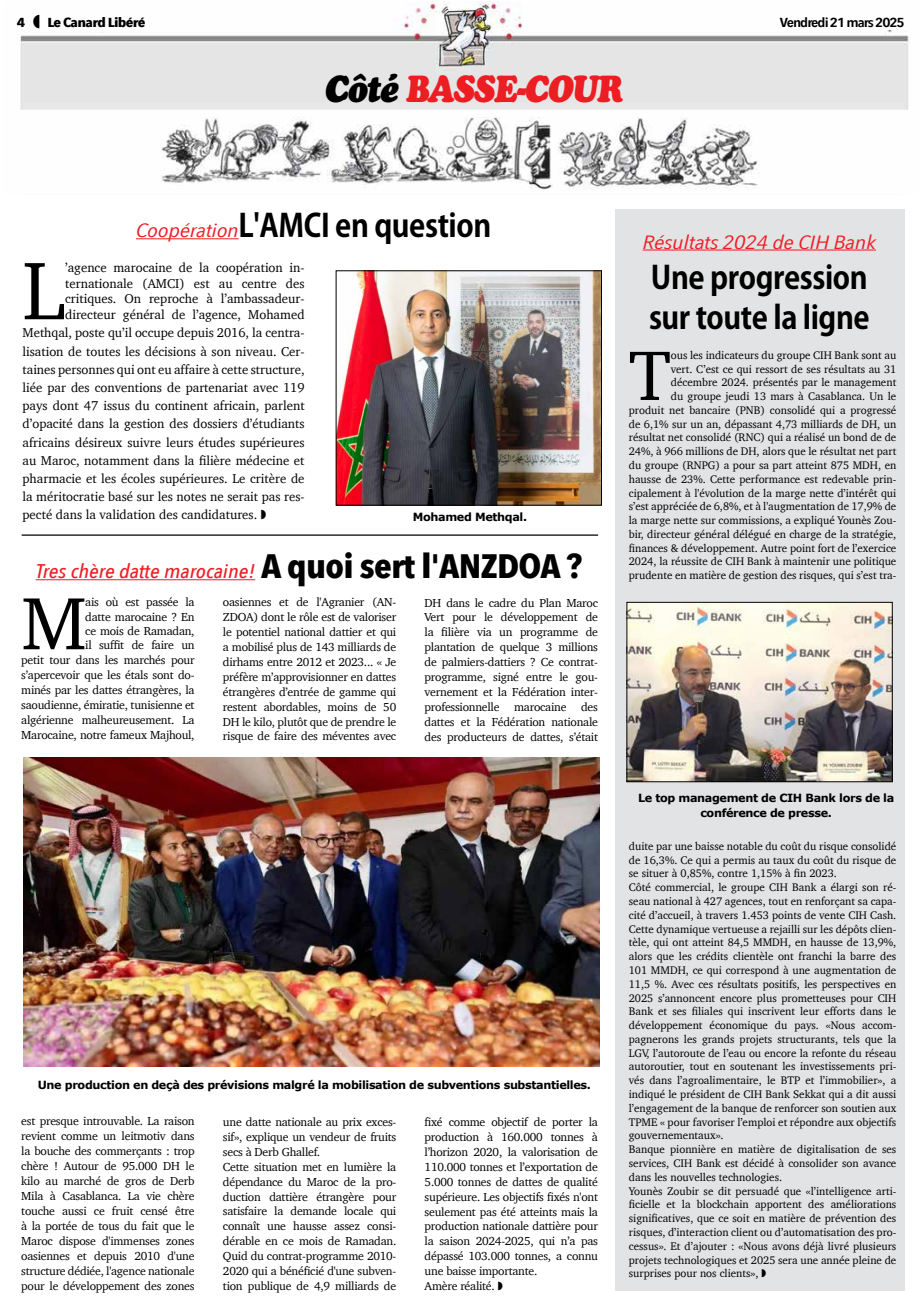
<style>
.page{position:relative;width:922px;height:1312px;background:#fff}
.page>*{position:absolute;margin:0;border:0;box-sizing:border-box;transform-origin:0 0}
.t1{font:83.5px "Charter";color:#000}
.t2{font:75.62px "Charter";color:#000}
.t3{font:71.62px "Charter";color:#000}
.t4{font:italic 37.5px "Cooper Black Std";letter-spacing:-.04em;color:#ed1d24;scale:.9 1}
.t5{font:700 31.5px/40.1px "Koz Go Pr 6 N";letter-spacing:-.015em;color:#000;scale:.93 1}
.t6{font:italic 500 19.75px "Avenir Next Condensed";color:#ed1d24;scale:1.15 1}
.t7{font:italic 19.12px "Avenir Next Condensed";letter-spacing:-.01em;color:#ed1d24;scale:1.3 1}
.t8{font:13.12px/18.2px "Charter";color:#000;text-align:justify}
.t9{font:600 13px "Avenir Next Condensed";letter-spacing:-.06em;color:#000;scale:1.25 1}
.t10{font:700 13px "Avenir Next Condensed";letter-spacing:-.04em;color:#000;scale:1.25 1}
.t11{font:11.88px/14.9px "Charter";letter-spacing:-.02em;color:#000;text-align:justify}
.t12{font:11.25px/13.8px "Charter";color:#000;text-align:right}
.t13{font:700 11.25px/15px "Verdana";letter-spacing:-.03em;color:#000;text-align:center}
.s1{color:#000}
.s2{font-family:"Avenir Next Condensed";font-weight:400;font-style:italic;font-size:19.12px;color:#ed1d24}
.s3{font-weight:700;font-style:normal;font-size:33.75px;color:#000}
</style>
<div class="page">
<hr style="left:22px;top:193px;width:879px;height:1px;background:#bcbec0">
<img style="left:20px;top:2px;width:889px;height:188px">
<div style="left:615px;top:209px;width:289px;height:1081px;background:#e2e3e4"></div>
<hr style="left:136px;top:238px;width:102px;height:1px;background:#ed1d24">
<svg style="left:36px;top:579px;width:220px;height:2px"></svg>
<img style="left:24px;top:757px;width:575px;height:309px">
<hr style="left:22px;top:534px;width:576px;height:1px;background:#000">
<hr style="left:642px;top:249px;width:233px;height:1px;background:#ed1d24">
<img style="left:628px;top:603px;width:262px;height:177px">
<div style="left:626px;top:601px;width:266px;height:181px;border:1px solid #000"></div>
<img style="left:337px;top:272px;width:262px;height:231px">
<svg style="left:33px;top:15px;width:6px;height:13px"></svg>
<p class="t10" style="left:17px;top:14px;width:8px">4</p>
<p class="t10" style="left:47px;top:14px;width:80px">Le Canard Libéré</p>
<p class="t9" style="left:779px;top:11px;width:101px">Vendredi 21 mars 2025</p>
<h3 class="t4" style="left:324px;top:66px;width:333px"><span class="s1">Côté</span> BASSE-COUR</h3>
<h3 class="t5" style="left:136px;top:206px;width:383px"><span class="s2">Coopération</span>L'AMCI en question</h3>
<h1 class="t1" style="left:23px;top:218px;width:44px">L</h1>
<p class="t8" style="left:65px;top:259px;width:241px;line-height:15.8px">’agence marocaine de la coopération in&shy;ternationale (AMCI) est au centre des critiques. On reproche à l’ambassadeur&shy;directeur général de l’agence, Mohamed</p>
<p class="t8" style="left:23px;top:323px;width:283px">Methqal, poste qu’il occupe depuis 2016, la centra&shy;lisation de toutes les décisions à son niveau. Cer&shy;taines personnes qui ont eu affaire à cette structure, liée par des conventions de partenariat avec 119 pays dont 47 issus du continent africain, parlent d’opacité dans la gestion des dossiers d’étudiants africains désireux suivre leurs études supérieures au Maroc, notamment dans la filière médecine et pharmacie et les écoles supérieures. Le critère de la méritocratie basé sur les notes ne serait pas res&shy;pecté dans la validation des candidatures.</p>
<p class="t13" style="left:413px;top:509px;width:116px">Mohamed Methqal.</p>
<h3 class="t6" style="left:36px;top:559px;width:476px">Tres chère datte marocaine! <span class="s3">A quoi sert l'ANZDOA ?</span></h3>
<p class="t11" style="left:21px;top:594px;width:175px;text-align:right">ais où est passée la<br>datte marocaine ? En<br>ce mois de Ramadan,<br>il suffit de faire un<br>petit tour dans les marchés pour s’apercevoir que les étals sont do&shy;minés par les dattes étrangères, la saoudienne, émiratie, tunisienne et algérienne malheureusement. La<br>Marocaine, notre fameux Majhoul,</p>
<h2 class="t2" style="left:21px;top:558px;width:67px">M</h2>
<p class="t11" style="left:223px;top:594px;width:175px">oasiennes et de l'Agranier (AN-ZDOA) dont le rôle est de valoriser le potentiel national dattier et qui a mobilisé plus de 143 milliards de dirhams entre 2012 et 2023... « Je préfère m’approvisionner en dattes étrangères d’entrée de gamme qui restent abordables, moins de 50<br>DH le kilo, plutôt que de prendre le risque de faire des méventes avec</p>
<p class="t11" style="left:424px;top:594px;width:175px">DH dans le cadre du Plan Maroc Vert pour le développement de la filière via un programme de plantation de quelque 3 millions de palmiers-dattiers ? Ce contrat&shy;programme, signé entre le gou&shy;vernement et la Fédération inter&shy;professionnelle marocaine des dattes et la Fédération nationale des producteurs de dattes, s’était</p>
<p class="t13" style="left:38px;top:1077px;width:554px">Une production en deçà des prévisions malgré la mobilisation de subventions substantielles.</p>
<p class="t11" style="left:21px;top:1112px;width:175px">est presque introuvable. La raison revient comme un leitmotiv dans la bouche des commerçants : trop chère ! Autour de 95.000 DH le kilo au marché de gros de Derb Mila à Casablanca. La vie chère touche aussi ce fruit censé être à la portée de tous du fait que le Maroc dispose d'immenses zones oasiennes et depuis 2010 d'une structure dédiée, l'agence nationale pour le développement des zones</p>
<p class="t11" style="left:223px;top:1114px;width:175px;text-align:left">une datte nationale au prix exces&shy;sif», explique un vendeur de fruits secs à Derb Ghallef.<br>Cette situation met en lumière la dépendance du Maroc de la pro&shy;duction dattière étrangère pour satisfaire la demande locale qui connaît une hausse assez consi&shy;dérable en ce mois de Ramadan.<br>Quid du contrat-programme 2010-<br>2020 qui a bénéficié d'une subven&shy;tion publique de 4,9 milliards de</p>
<p class="t11" style="left:424px;top:1114px;width:175px;text-align:left">fixé comme objectif de porter la production à 160.000 tonnes à l’horizon 2020, la valorisation de<br>110.000 tonnes et l’exportation de<br>5.000 tonnes de dattes de qualité supérieure. Les objectifs fixés n'ont seulement pas été atteints mais la production nationale dattière pour la saison 2024-2025, qui n’a pas dépassé 103.000 tonnes, a connu une baisse importante.<br>Amère réalité.</p>
<h3 class="t7" style="left:642px;top:230px;width:181px">Résultats 2024 de CIH Bank</h3>
<h3 class="t5" style="left:648px;top:258px;width:239px">Une progression sur toute la ligne</h3>
<p class="t12" style="left:628px;top:348px;width:269px">ous les indicateurs du groupe CIH Bank sont au<br>vert. C’est ce qui ressort de ses résultats au 31 décembre 2024. présentés par le management<br>du groupe jeudi 13 mars à Casablanca. Un le<br>produit net bancaire (PNB) consolidé qui a progressé de 6,1% sur un an, dépassant 4,73 milliards de DH, un résultat net consolidé (RNC) qui a réalisé un bond de de 24%, à 966 millions de DH, alors que le résultat net part du groupe (RNPG) a pour sa part atteint 875 MDH, en hausse de 23%. Cette performance est redevable prin&shy;cipalement à l'évolution de la marge nette d’intérêt qui s’est appréciée de 6,8%, et à l'augmentation de 17,9% de la marge nette sur commissions, a expliqué Younès Zou&shy;bir, directeur général délégué en charge de la stratégie, finances &amp; développement. Autre point fort de l’exercice 2024, la réussite de CIH Bank à maintenir une politique prudente en matière de gestion des risques, qui s’est tra-</p>
<h3 class="t3" style="left:628px;top:313px;width:43px">T</h3>
<p class="t13" style="left:637px;top:790px;width:258px">Le top management de CIH Bank lors de la conférence de presse.</p>
<p class="t12" style="left:628px;top:838px;width:269px;text-align:left">duite par une baisse notable du coût du risque consolidé de 16,3%. Ce qui a permis au taux du coût du risque de se situer à 0,85%, contre 1,15% à fin 2023.<br>Côté commercial, le groupe CIH Bank a élargi son ré&shy;seau national à 427 agences, tout en renforçant sa capa&shy;cité d’accueil, à travers 1.453 points de vente CIH Cash.<br>Cette dynamique vertueuse a rejailli sur les dépôts clien&shy;tèle, qui ont atteint 84,5 MMDH, en hausse de 13,9%, alors que les crédits clientèle ont franchi la barre des 101 MMDH, ce qui correspond à une augmentation de 11,5 %. Avec ces résultats positifs, les perspectives en 2025 s’annoncent encore plus prometteuses pour CIH Bank et ses filiales qui inscrivent leur efforts dans le développement économique du pays. «Nous accom&shy;pagnerons les grands projets structurants, tels que la LGV, l’autoroute de l’eau ou encore la refonte du réseau autoroutier, tout en soutenant les investissements pri&shy;vés dans l’agroalimentaire, le BTP et l’immobilier», a indiqué le président de CIH Bank Sekkat qui a dit aussi l’engagement de la banque de renforcer son soutien aux TPME « pour favoriser l’emploi et répondre aux objectifs gouvernementaux».<br>Banque pionnière en matière de digitalisation de ses services, CIH Bank est décidé à consolider son avance dans les nouvelles technologies.<br>Younès Zoubir se dit persuadé que «l’intelligence arti&shy;ficielle et la blockchain apportent des améliorations significatives, que ce soit en matière de prévention des risques, d’interaction client ou d’automatisation des pro&shy;cessus». Et d’ajouter : «Nous avons déjà livré plusieurs projets technologiques et 2025 sera une année pleine de surprises pour nos clients»,</p>
</div>
